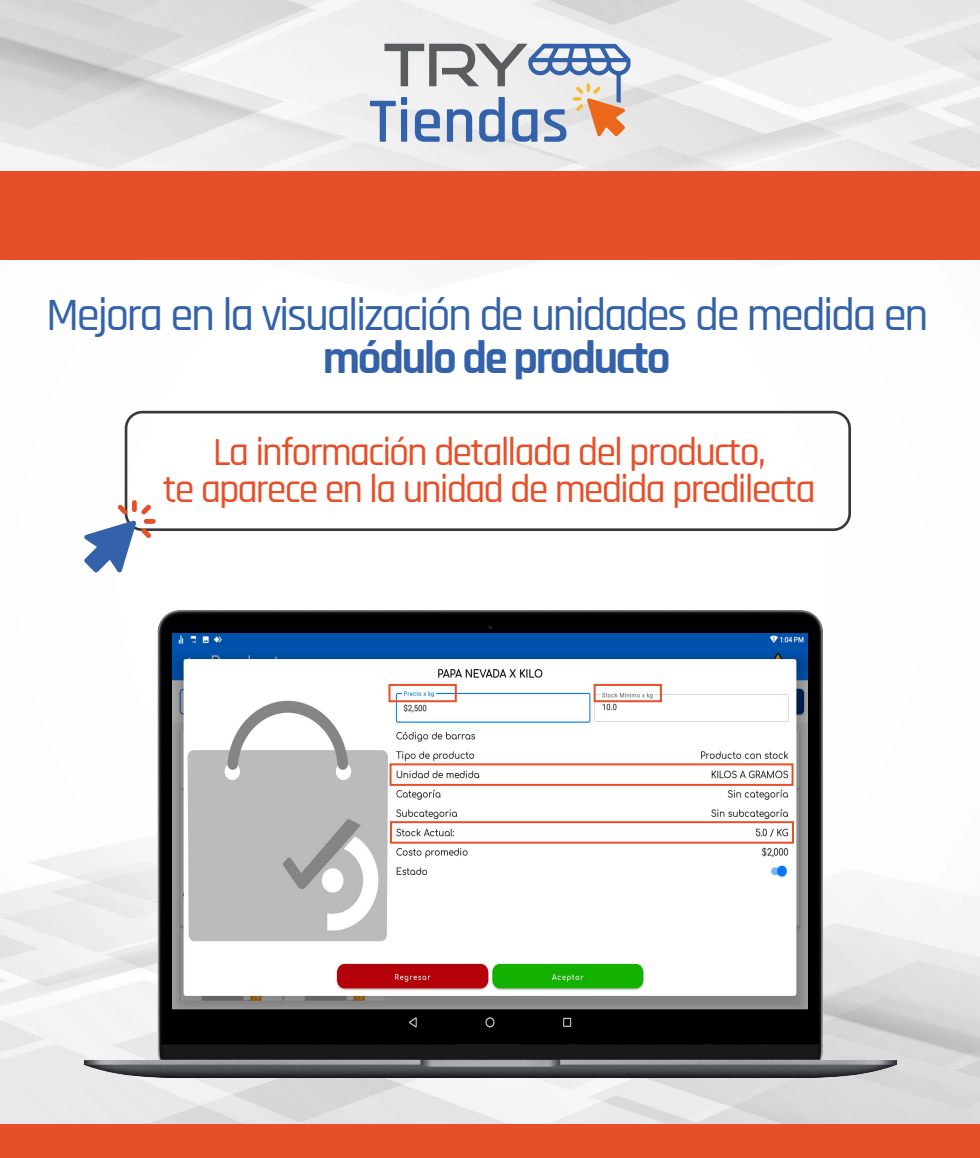
<style>
.page{position:relative;width:980px;height:1158px;background:#fff}
.page>*{position:absolute;margin:0;border:0;box-sizing:border-box;transform-origin:0 0}
.t1{font:500 46.8px "Rajdhani";letter-spacing:-.05em;color:#3362aa}
.t2{font:700 46.8px "Rajdhani";letter-spacing:-.05em;color:#3362aa}
.t3{font:500 40.2px/36.8px "Rajdhani";letter-spacing:-.05em;color:#e74f29;text-align:center}
</style>
<div class="page">
<img style="left:0;top:0;width:979px;height:1141px">
<div style="left:1px;top:1124px;width:978px;height:33px;background:#e74f29"></div>
<svg style="left:370px;top:44px;width:260px;height:98px"></svg>
<div style="left:125px;top:411px;width:726px;height:120px;border:3px solid #383838;border-radius:16px"></div>
<svg style="left:84px;top:500px;width:72px;height:72px"></svg>
<div style="left:0;top:172px;width:979px;height:88px;background:#e74f29"></div>
<img style="left:84px;top:610px;width:812px;height:466px">
<div style="left:459px;top:1044px;width:61px;height:14px;background:#191919"></div>
<img style="left:173px;top:633px;width:634px;height:401px">
<div style="left:390px;top:821px;width:404px;height:22px;border:2px solid #e74f29"></div>
<div style="left:389px;top:763px;width:404px;height:22px;border:2px solid #e74f29"></div>
<div style="left:388px;top:684px;width:69px;height:18px;border:2px solid #e74f29"></div>
<div style="left:593px;top:684px;width:69px;height:18px;border:2px solid #e74f29"></div>
<p class="t1" style="left:46px;top:288px;width:883px">Mejora en la visualización de unidades de medida en</p>
<p class="t2" style="left:323px;top:329px;width:349px">módulo de producto</p>
<p class="t3" style="left:163px;top:435px;width:654px">La información detallada del producto,<br>te aparece en la unidad de medida predilecta</p>
</div>
